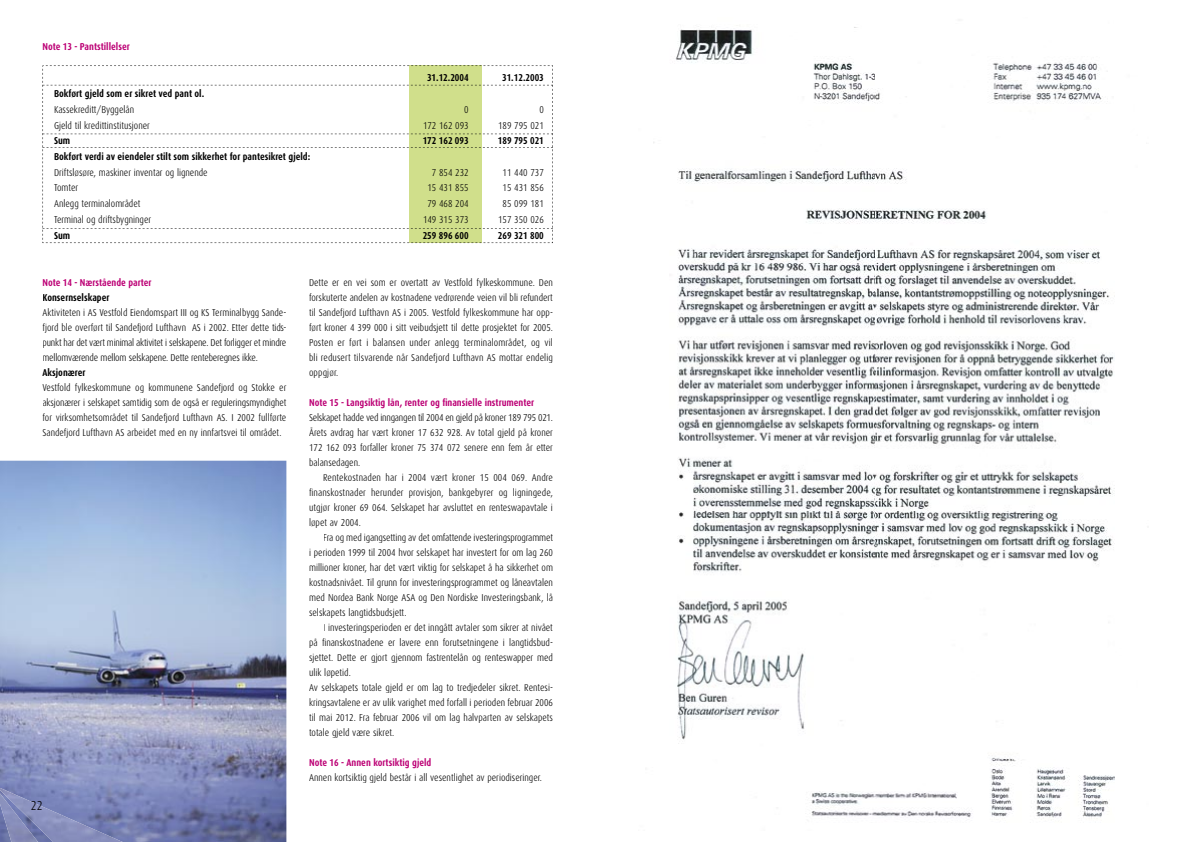
<style>
.page{position:relative;width:1191px;height:842px;background:#fff}
.page>*{position:absolute;margin:0;border:0;box-sizing:border-box;transform-origin:0 0}
.t1{font:300 13px "Dax Condensed";color:#000}
.t2{font:300 10px/15px "Dax Condensed";color:#000;text-align:justify}
.t3{font:700 10px "Dax Condensed";color:#000}
.t4{font:700 10px "Dax Condensed";color:#bc0075}
</style>
<div class="page">
<img style="left:0;top:461px;width:286px;height:381px">
<img style="left:653px;top:27px;width:462px;height:791px">
<img style="left:0;top:788px;width:61px;height:54px">
<img style="left:61px;top:815px;width:62px;height:27px">
<img style="left:0;top:793px;width:38px;height:49px">
<svg style="left:43px;top:66px;width:510px;height:178px"></svg>
<p class="t4" style="left:43px;top:41px;width:89px">Note 13 - Pantstillelser</p>
<p class="t3" style="left:427px;top:72px;width:43px">31.12.2004</p>
<p class="t3" style="left:502px;top:72px;width:43px">31.12.2003</p>
<p class="t3" style="left:54px;top:88px;width:152px">Bokført gjeld som er sikret ved pant ol.</p>
<p class="t2" style="left:54px;top:102px;width:82px">Kassekreditt/Byggelån</p>
<p class="t2" style="left:464px;top:102px;width:6px">0</p>
<p class="t2" style="left:539px;top:102px;width:6px">0</p>
<p class="t2" style="left:54px;top:118px;width:97px">Gjeld til kredittinstitusjoner</p>
<p class="t2" style="left:423px;top:118px;width:47px">172 162 093</p>
<p class="t2" style="left:498px;top:118px;width:47px">189 795 021</p>
<p class="t3" style="left:54px;top:135px;width:18px">Sum</p>
<p class="t3" style="left:423px;top:135px;width:47px">172 162 093</p>
<p class="t3" style="left:498px;top:135px;width:47px">189 795 021</p>
<p class="t3" style="left:54px;top:151px;width:258px">Bokført verdi av eiendeler stilt som sikkerhet for pantesikret gjeld:</p>
<p class="t2" style="left:54px;top:165px;width:155px">Driftsløsøre, maskiner inventar og lignende</p>
<p class="t2" style="left:432px;top:165px;width:38px">7 854 232</p>
<p class="t2" style="left:502px;top:165px;width:43px">11 440 737</p>
<p class="t2" style="left:54px;top:181px;width:26px">Tomter</p>
<p class="t2" style="left:427px;top:181px;width:43px">15 431 855</p>
<p class="t2" style="left:502px;top:181px;width:43px">15 431 856</p>
<p class="t2" style="left:54px;top:196px;width:88px">Anlegg terminalområdet</p>
<p class="t2" style="left:427px;top:196px;width:43px">79 468 204</p>
<p class="t2" style="left:502px;top:196px;width:43px">85 099 181</p>
<p class="t2" style="left:54px;top:212px;width:99px">Terminal og driftsbygninger</p>
<p class="t2" style="left:423px;top:212px;width:47px">149 315 373</p>
<p class="t2" style="left:498px;top:212px;width:47px">157 350 026</p>
<p class="t3" style="left:54px;top:230px;width:18px">Sum</p>
<p class="t3" style="left:423px;top:230px;width:47px">259 896 600</p>
<p class="t3" style="left:498px;top:230px;width:47px">269 321 800</p>
<p class="t4" style="left:43px;top:277px;width:111px">Note 14 - Nærstående parter</p>
<p class="t3" style="left:43px;top:292px;width:68px">Konsernselskaper</p>
<p class="t2" style="left:43px;top:305px;width:245px">Aktiviteten i AS Vestfold Eiendomspart III og KS Terminalbygg Sande&shy;fjord ble overført til Sandefjord Lufthavn AS i 2002. Etter dette tids&shy;punkt har det vært minimal aktivitet i selskapene. Det forligger et mindre mellomværende mellom selskapene. Dette renteberegnes ikke.</p>
<p class="t3" style="left:43px;top:367px;width:44px">Aksjonærer</p>
<p class="t2" style="left:43px;top:380px;width:245px">Vestfold fylkeskommune og kommunene Sandefjord og Stokke er aksjonærer i selskapet samtidig som de også er reguleringsmyndighet for virksomhetsområdet til Sandefjord Lufthavn AS. I 2002 fullførte Sandefjord Lufthavn AS arbeidet med en ny innfartsvei til området.</p>
<p class="t2" style="left:309px;top:275px;width:245px">Dette er en vei som er overtatt av Vestfold fylkeskommune. Den forskuterte andelen av kostnadene vedrørende veien vil bli refundert til Sandefjord Lufthavn AS i 2005. Vestfold fylkeskommune har opp&shy;ført kroner 4 399 000 i sitt veibudsjett til dette prosjektet for 2005.<br>Posten er ført i balansen under anlegg terminalområdet, og vil bli redusert tilsvarende når Sandefjord Lufthavn AS mottar endelig oppgjør.</p>
<p class="t4" style="left:309px;top:397px;width:227px">Note 15 - Langsiktig lån, renter og finansielle instrumenter</p>
<p class="t2" style="left:309px;top:410px;width:245px">Selskapet hadde ved inngangen til 2004 en gjeld på kroner 189 795 021.<br>Årets avdrag har vært kroner 17 632 928. Av total gjeld på kroner 172 162 093 forfaller kroner 75 374 072 senere enn fem år etter balansedagen.</p>
<p class="t2" style="left:309px;top:470px;width:245px;text-indent:14px">Rentekostnaden har i 2004 vært kroner 15 004 069. Andre finanskostnader herunder provisjon, bankgebyrer og ligningede, utgjør kroner 69 064. Selskapet har avsluttet en renteswapavtale i løpet av 2004.</p>
<p class="t2" style="left:309px;top:530px;width:245px;text-indent:14px">Fra og med igangsetting av det omfattende ivesteringsprogrammet i perioden 1999 til 2004 hvor selskapet har investert for om lag 260 millioner kroner, har det vært viktig for selskapet å ha sikkerhet om kostnadsnivået. Til grunn for investeringsprogrammet og låneavtalen med Nordea Bank Norge ASA og Den Nordiske Investeringsbank, lå selskapets langtidsbudsjett.</p>
<p class="t2" style="left:309px;top:620px;width:245px;text-align:left;text-indent:14px">I investeringsperioden er det inngått avtaler som sikrer at nivået på finanskostnadene er lavere enn forutsetningene i langtidsbud&shy;sjettet. Dette er gjort gjennom fastrentelån og renteswapper med ulik løpetid.<br>Av selskapets totale gjeld er om lag to tredjedeler sikret. Rentesi&shy;kringsavtalene er av ulik varighet med forfall i perioden februar 2006 til mai 2012. Fra februar 2006 vil om lag halvparten av selskapets totale gjeld være sikret.</p>
<p class="t4" style="left:309px;top:757px;width:124px">Note 16 - Annen kortsiktig gjeld</p>
<p class="t2" style="left:309px;top:770px;width:234px">Annen kortsiktig gjeld består i all vesentlighet av periodiseringer.</p>
<h1 class="t1" style="left:31px;top:798px;width:13px">22</h1>
</div>
